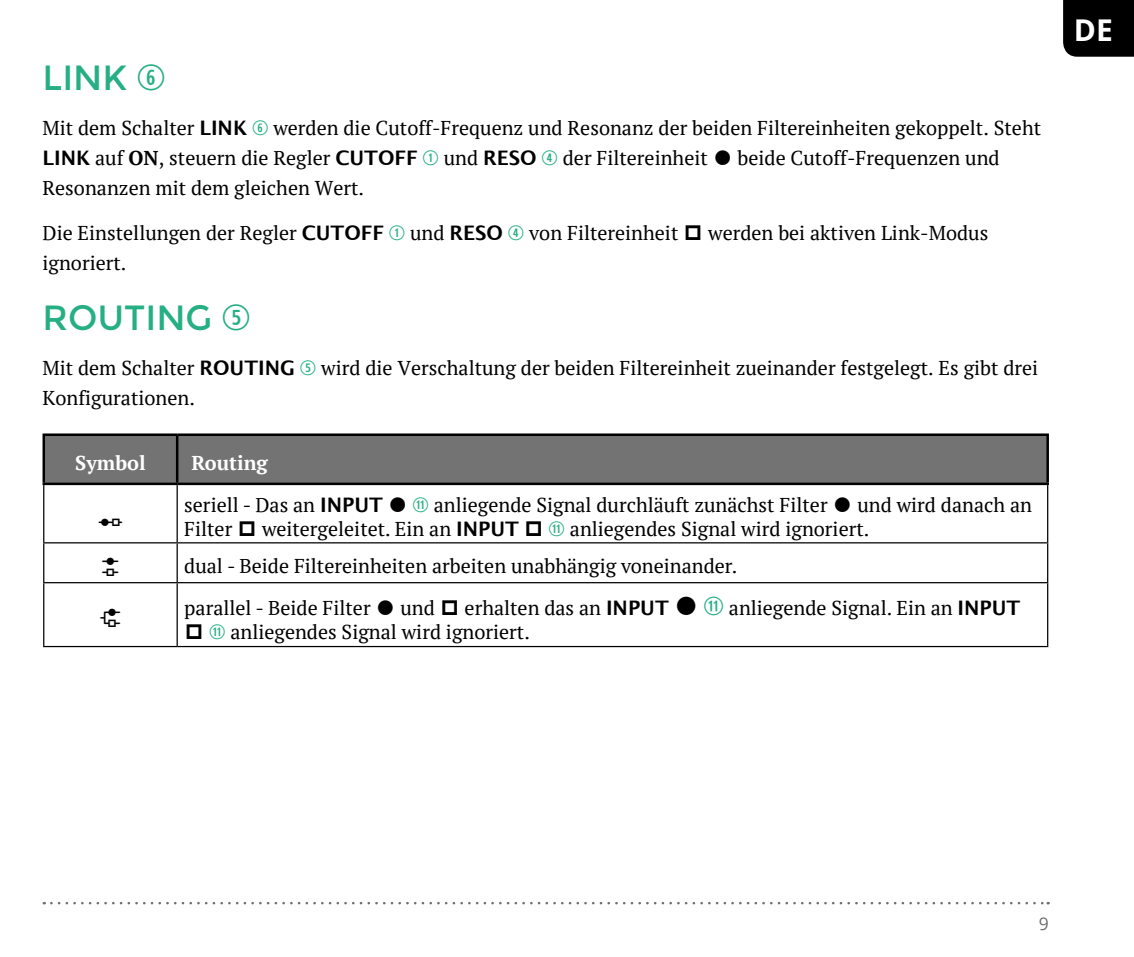
<style>
.page{position:relative;width:1134px;height:957px;background:#fff}
.page>*{position:absolute;margin:0;border:0;box-sizing:border-box;transform-origin:0 0}
.Überschrift_2_DE{font:35px "Montserrat";color:#26af84}
.t1{font:700 30px "Open Sans";color:#fff}
.Fließtext{font:20px/30px "PT Serif";color:#000}
.Tabelleninhalt{font:20px "PT Serif";color:#000}
.Tabellenkopf{font:700 20px "PT Serif";color:#fff}
.t2{font:17.5px "Open Sans";color:#6e6e6e}
.s1{font-family:"Combi Numerals Ltd"}
.s2{font-family:"Lucida Grande";font-weight:700}
.s3{font-family:"Combi Numerals Ltd";color:#26af84}
.s4{font-weight:700}
.s5{font-family:"Combi Numerals Ltd";font-size:25px;color:#26af84}
</style>
<div class="page">
<svg style="left:51px;top:902px;width:998px;height:2px"></svg>
<div style="left:1063px;top:0;width:71px;height:57px;background:#000"></div>
<div style="left:45px;top:436px;width:1001px;height:46px;background:#737373"></div>
<hr style="left:43px;top:485px;width:1px;height:57px;background:#000">
<hr style="left:177px;top:485px;width:1px;height:57px;background:#000">
<hr style="left:1047px;top:485px;width:1px;height:57px;background:#000">
<hr style="left:43px;top:542px;width:134px;height:1px;background:#000">
<hr style="left:43px;top:543px;width:1px;height:39px;background:#000">
<hr style="left:177px;top:542px;width:871px;height:1px;background:#000">
<hr style="left:177px;top:543px;width:1px;height:39px;background:#000">
<hr style="left:1047px;top:543px;width:1px;height:39px;background:#000">
<hr style="left:43px;top:582px;width:134px;height:1px;background:#000">
<hr style="left:43px;top:583px;width:1px;height:63px;background:#000">
<hr style="left:177px;top:582px;width:871px;height:1px;background:#000">
<hr style="left:177px;top:583px;width:1px;height:63px;background:#000">
<hr style="left:1047px;top:583px;width:1px;height:63px;background:#000">
<hr style="left:43px;top:646px;width:134px;height:1px;background:#000">
<hr style="left:177px;top:646px;width:871px;height:1px;background:#000">
<hr style="left:176px;top:436px;width:2px;height:46px;background:#000">
<hr style="left:43px;top:433px;width:134px;height:3px;background:#000">
<hr style="left:43px;top:436px;width:2px;height:46px;background:#000">
<hr style="left:177px;top:433px;width:872px;height:3px;background:#000">
<hr style="left:1046px;top:436px;width:3px;height:46px;background:#000">
<hr style="left:43px;top:482px;width:134px;height:3px;background:#000">
<hr style="left:177px;top:482px;width:872px;height:3px;background:#000">
<p class="Überschrift_2_DE" style="left:43px;top:57px;width:124px">LINK <span class="s1">Y</span></p>
<p class="Fließtext" style="left:43px;top:113px;width:1000px">Mit dem Schalter <span class="s2">LINK</span> <span class="s3">Y</span> werden die Cutoff-Frequenz und Resonanz der beiden Filtereinheiten gekoppelt. Steht<br><span class="s2">LINK</span> auf <span class="s4">ON</span>, steuern die Regler <span class="s2">CUTOFF</span> <span class="s3">Q</span> und <span class="s2">RESO</span> <span class="s3">R</span> der Filtereinheit</p>
<p class="Fließtext" style="left:737px;top:143px;width:264px">beide Cutoff-Frequenzen und</p>
<p class="Fließtext" style="left:43px;top:173px;width:323px">Resonanzen mit dem gleichen Wert.</p>
<p class="Fließtext" style="left:43px;top:218px;width:637px">Die Einstellungen der Regler <span class="s2">CUTOFF</span> <span class="s3">Q</span> und <span class="s2">RESO</span> <span class="s3">R</span> von Filtereinheit</p>
<p class="Fließtext" style="left:708px;top:218px;width:282px">werden bei aktiven Link-Modus</p>
<p class="Fließtext" style="left:43px;top:248px;width:85px">ignoriert.</p>
<p class="Überschrift_2_DE" style="left:43px;top:297px;width:209px">ROUTING <span class="s1">T</span></p>
<p class="Fließtext" style="left:43px;top:353px;width:997px">Mit dem Schalter <span class="s2">ROUTING</span> <span class="s3">T</span> wird die Verschaltung der beiden Filtereinheit zueinander festgelegt. Es gibt drei<br>Konfigurationen.</p>
<p class="Tabellenkopf" style="left:75px;top:449px;width:72px">Symbol</p>
<p class="Tabellenkopf" style="left:191px;top:449px;width:78px">Routing</p>
<p class="Tabelleninhalt" style="left:184px;top:492px;width:200px">seriell - Das an <span class="s2">INPUT</span></p>
<p class="Tabelleninhalt" style="left:413px;top:492px;width:417px"><span class="s3">S</span> anliegende Signal durchläuft zunächst Filter</p>
<p class="Tabelleninhalt" style="left:857px;top:492px;width:176px">und wird danach an</p>
<p class="Tabelleninhalt" style="left:184px;top:516px;width:50px">Filter</p>
<p class="Tabelleninhalt" style="left:262px;top:516px;width:258px">weitergeleitet. Ein an <span class="s2">INPUT</span></p>
<p class="Tabelleninhalt" style="left:549px;top:516px;width:322px"><span class="s3">S</span> anliegendes Signal wird ignoriert.</p>
<p class="Tabelleninhalt" style="left:184px;top:553px;width:555px">dual - Beide Filtereinheiten arbeiten unabhängig voneinander.</p>
<p class="Tabelleninhalt" style="left:184px;top:595px;width:188px">parallel - Beide Filter</p>
<p class="Tabelleninhalt" style="left:400px;top:595px;width:36px">und</p>
<p class="Tabelleninhalt" style="left:465px;top:595px;width:206px">erhalten das an <span class="s2">INPUT</span></p>
<p class="Tabelleninhalt" style="left:703px;top:595px;width:318px"><span class="s5">S</span> anliegende Signal. Ein an <span class="s2">INPUT</span></p>
<p class="Tabelleninhalt" style="left:209px;top:619px;width:322px"><span class="s3">S</span> anliegendes Signal wird ignoriert.</p>
<h2 class="t1" style="left:1074px;top:9px;width:41px">DE</h2>
<p class="t2" style="left:1039px;top:912px;width:12px">9</p>
</div>
